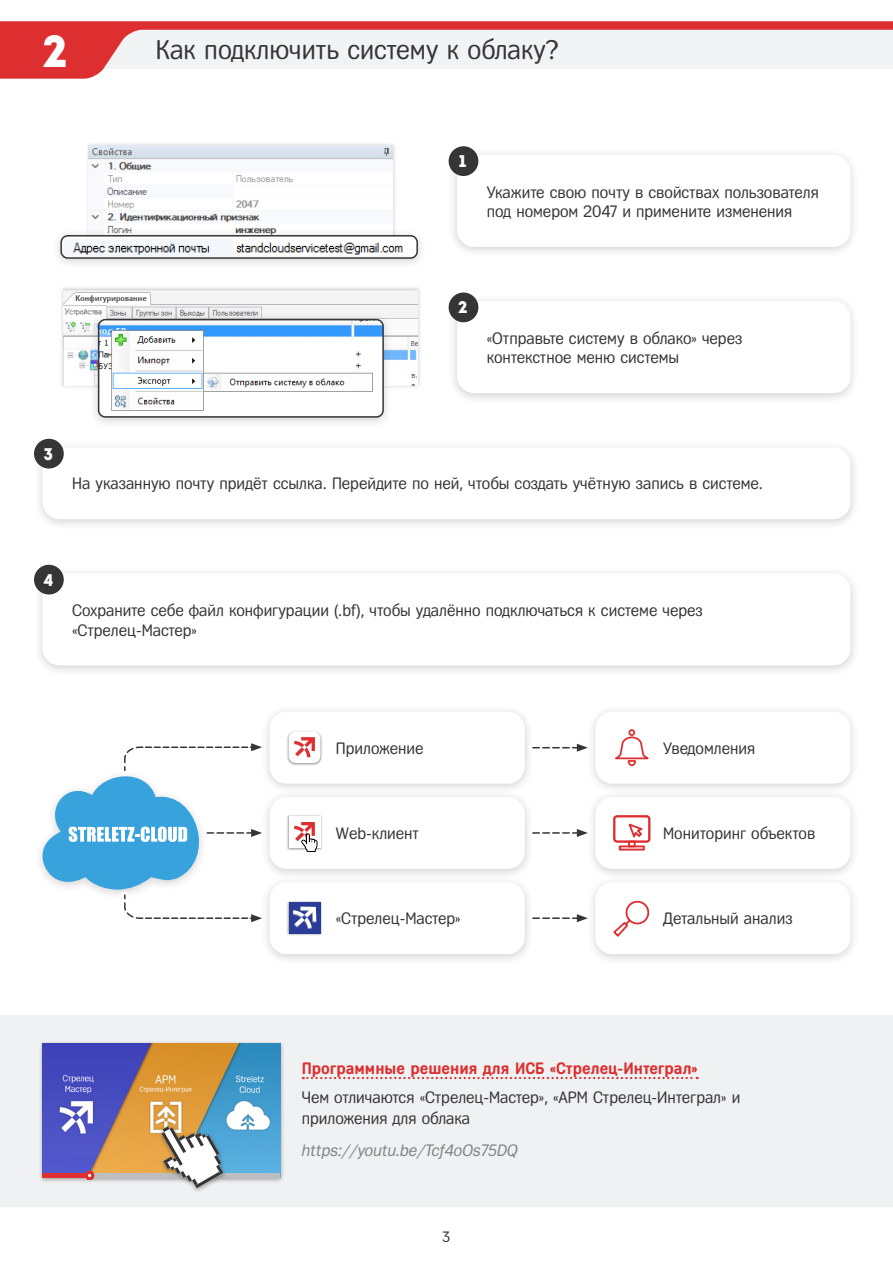
<style>
.page{position:relative;width:893px;height:1263px;background:#fff}
.page>*{position:absolute;margin:0;border:0;box-sizing:border-box;transform-origin:0 0}
.номер_раздела{font:45px "Intro";color:#fff}
.t1{font:27px "Fregat";color:#363536}
.цифра_в_кружке{font:16.8px "Intro";color:#fff}
.Текст_по_левому_краю{font:16.5px/19.5px "Fregat";color:#363536}
.по_левому_краю{font:16.5px/21px "Fregat";color:#363536}
.qr_название_экран{font:700 16.5px "Fregat";color:#dd2f30}
.qr_текст_ссылки{font:italic 16.5px "Fregat";color:#808285}
.t2{font:15px "Fregat";color:#363536}
</style>
<div class="page">
<div style="left:448px;top:148px;width:412px;height:110px;background:#231f20;opacity:.2"></div>
<div style="left:457px;top:155px;width:393px;height:92px;background:#fff;border-radius:17px"></div>
<div style="left:34px;top:566px;width:826px;height:111px;background:#231f20;opacity:.2"></div>
<div style="left:43px;top:573px;width:807px;height:92px;background:#fff;border-radius:17px"></div>
<div style="left:34px;top:440px;width:826px;height:91px;background:#231f20;opacity:.2"></div>
<div style="left:43px;top:447px;width:807px;height:72px;background:#fff;border-radius:17px"></div>
<div style="left:448px;top:294px;width:412px;height:110px;background:#231f20;opacity:.2"></div>
<div style="left:457px;top:301px;width:393px;height:92px;background:#fff;border-radius:17px"></div>
<svg style="left:0;top:21px;width:893px;height:58px;fill:#f2f3f4"></svg>
<div style="left:85px;top:142px;width:312px;height:105px;background:#231f20;opacity:.3"></div>
<img style="left:89px;top:146px;width:304px;height:82px">
<div style="left:51px;top:228px;width:376px;height:42px;background:#231f20;opacity:.2"></div>
<img style="left:61px;top:236px;width:356px;height:22px">
<div style="left:60px;top:235px;width:358px;height:24px;border:2px solid #363536;border-radius:7px"></div>
<div style="left:60px;top:286px;width:362px;height:104px;background:#231f20;opacity:.3"></div>
<img style="left:64px;top:290px;width:354px;height:96px">
<div style="left:89px;top:312px;width:304px;height:117px;background:#231f20;opacity:.2"></div>
<img style="left:99px;top:320px;width:284px;height:97px">
<div style="left:98px;top:319px;width:286px;height:99px;border:2px solid #363536;border-radius:7px"></div>
<div style="left:449px;top:146px;width:29px;height:30px;background:#363536;border-radius:50%"></div>
<div style="left:34px;top:565px;width:30px;height:29px;background:#363536;border-radius:50%"></div>
<div style="left:34px;top:439px;width:30px;height:29px;background:#363536;border-radius:50%"></div>
<div style="left:449px;top:292px;width:29px;height:30px;background:#363536;border-radius:50%"></div>
<div style="left:586px;top:705px;width:274px;height:90px;background:#231f20;opacity:.2"></div>
<div style="left:595px;top:712px;width:255px;height:72px;background:#fff;border-radius:17px"></div>
<div style="left:261px;top:705px;width:273px;height:90px;background:#231f20;opacity:.2"></div>
<div style="left:270px;top:712px;width:255px;height:72px;background:#fff;border-radius:17px"></div>
<div style="left:586px;top:790px;width:274px;height:90px;background:#231f20;opacity:.2"></div>
<div style="left:595px;top:797px;width:255px;height:72px;background:#fff;border-radius:17px"></div>
<div style="left:261px;top:790px;width:273px;height:90px;background:#231f20;opacity:.2"></div>
<div style="left:270px;top:797px;width:255px;height:72px;background:#fff;border-radius:17px"></div>
<div style="left:586px;top:875px;width:274px;height:90px;background:#231f20;opacity:.2"></div>
<div style="left:595px;top:882px;width:255px;height:72px;background:#fff;border-radius:17px"></div>
<div style="left:261px;top:875px;width:273px;height:90px;background:#231f20;opacity:.2"></div>
<div style="left:270px;top:882px;width:255px;height:72px;background:#fff;border-radius:17px"></div>
<div style="left:203px;top:826px;width:62px;height:14px;background:#fff"></div>
<div style="left:529px;top:826px;width:62px;height:14px;background:#fff"></div>
<svg style="left:533px;top:829px;width:55px;height:8px"></svg>
<div style="left:529px;top:741px;width:62px;height:14px;background:#fff"></div>
<svg style="left:533px;top:744px;width:55px;height:8px"></svg>
<div style="left:529px;top:911px;width:62px;height:14px;background:#fff"></div>
<svg style="left:533px;top:914px;width:55px;height:8px"></svg>
<div style="left:121px;top:740px;width:144px;height:34px;background:#fff"></div>
<div style="left:121px;top:891px;width:144px;height:34px;background:#fff"></div>
<svg style="left:43px;top:743px;width:219px;height:179px"></svg>
<img style="left:287px;top:815px;width:35px;height:36px">
<div style="left:289px;top:816px;width:31px;height:32px;background:#fff"></div>
<svg style="left:294px;top:822px;width:23px;height:30px"></svg>
<img style="left:287px;top:731px;width:35px;height:35px">
<div style="left:289px;top:731px;width:31px;height:32px;background:#fff;border-radius:7px"></div>
<svg style="left:294px;top:737px;width:21px;height:20px"></svg>
<img style="left:287px;top:901px;width:35px;height:35px">
<div style="left:289px;top:902px;width:31px;height:31px;background:#293d98"></div>
<svg style="left:293px;top:906px;width:23px;height:23px"></svg>
<svg style="left:613px;top:900px;width:37px;height:37px"></svg>
<div style="left:613px;top:815px;width:37px;height:27px;border:2px solid #dd2f30;border-radius:3px"></div>
<div style="left:628px;top:841px;width:8px;height:6px;border:2px solid #dd2f30"></div>
<div style="left:619px;top:845px;width:26px;height:5px;border:2px solid #dd2f30"></div>
<svg style="left:626px;top:823px;width:18px;height:19px"></svg>
<svg style="left:615px;top:736px;width:34px;height:30px"></svg>
<div style="left:628px;top:729px;width:7px;height:7px;border:2px solid #dd2f30;border-radius:50%"></div>
<div style="left:0;top:1015px;width:893px;height:191px;background:#f0f1f2"></div>
<div style="left:38px;top:1040px;width:247px;height:143px;background:#231f20;opacity:.4"></div>
<img style="left:43px;top:1044px;width:237px;height:129px">
<div style="left:43px;top:1173px;width:237px;height:5px;background:#bcbdc0"></div>
<div style="left:43px;top:1173px;width:47px;height:5px;background:#dd2f30"></div>
<svg style="left:84px;top:1170px;width:11px;height:11px"></svg>
<svg style="left:303px;top:1077px;width:395px;height:2px"></svg>
<div style="left:157px;top:1123px;width:71px;height:70px;background:#231f20;opacity:.4"></div>
<svg style="left:161px;top:1126px;width:62px;height:62px"></svg>
<p class="номер_раздела" style="left:43px;top:24px;width:26px">2</p>
<p class="t1" style="left:156px;top:35px;width:404px">Как подключить систему к облаку?</p>
<p class="цифра_в_кружке" style="left:459px;top:151px;width:9px">1</p>
<p class="Текст_по_левому_краю" style="left:487px;top:182px;width:333px">Укажите свою почту в свойствах пользователя под номером 2047 и примените изменения</p>
<p class="цифра_в_кружке" style="left:458px;top:297px;width:11px">2</p>
<p class="Текст_по_левому_краю" style="left:487px;top:328px;width:257px">«Отправьте систему в облако» через контекстное меню системы</p>
<p class="цифра_в_кружке" style="left:43px;top:444px;width:11px">3</p>
<p class="Текст_по_левому_краю" style="left:72px;top:473px;width:692px">На указанную почту придёт ссылка. Перейдите по ней, чтобы создать учётную запись в системе.</p>
<p class="цифра_в_кружке" style="left:43px;top:570px;width:11px">4</p>
<p class="Текст_по_левому_краю" style="left:72px;top:601px;width:632px">Сохраните себе файл конфигурации (.bf), чтобы удалённо подключаться к системе через «Стрелец-Мастер»</p>
<p class="Текст_по_левому_краю" style="left:336px;top:738px;width:89px">Приложение</p>
<p class="Текст_по_левому_краю" style="left:663px;top:738px;width:94px">Уведомления</p>
<p class="Текст_по_левому_краю" style="left:336px;top:823px;width:85px">Web-клиент</p>
<p class="Текст_по_левому_краю" style="left:663px;top:823px;width:154px">Мониторинг объектов</p>
<p class="Текст_по_левому_краю" style="left:336px;top:908px;width:126px">«Стрелец-Мастер»</p>
<p class="Текст_по_левому_краю" style="left:663px;top:908px;width:131px">Детальный анализ</p>
<p class="qr_название_экран" style="left:302px;top:1059px;width:398px">Программные решения для ИСБ «Стрелец-Интеграл»</p>
<p class="по_левому_краю" style="left:302px;top:1087px;width:440px">Чем отличаются «Стрелец-Мастер», «АРМ Стрелец-Интеграл» и приложения для облака</p>
<p class="qr_текст_ссылки" style="left:302px;top:1141px;width:218px">https://youtu.be/Tcf4oOs75DQ</p>
<p class="t2" style="left:443px;top:1228px;width:9px">3</p>
</div>
